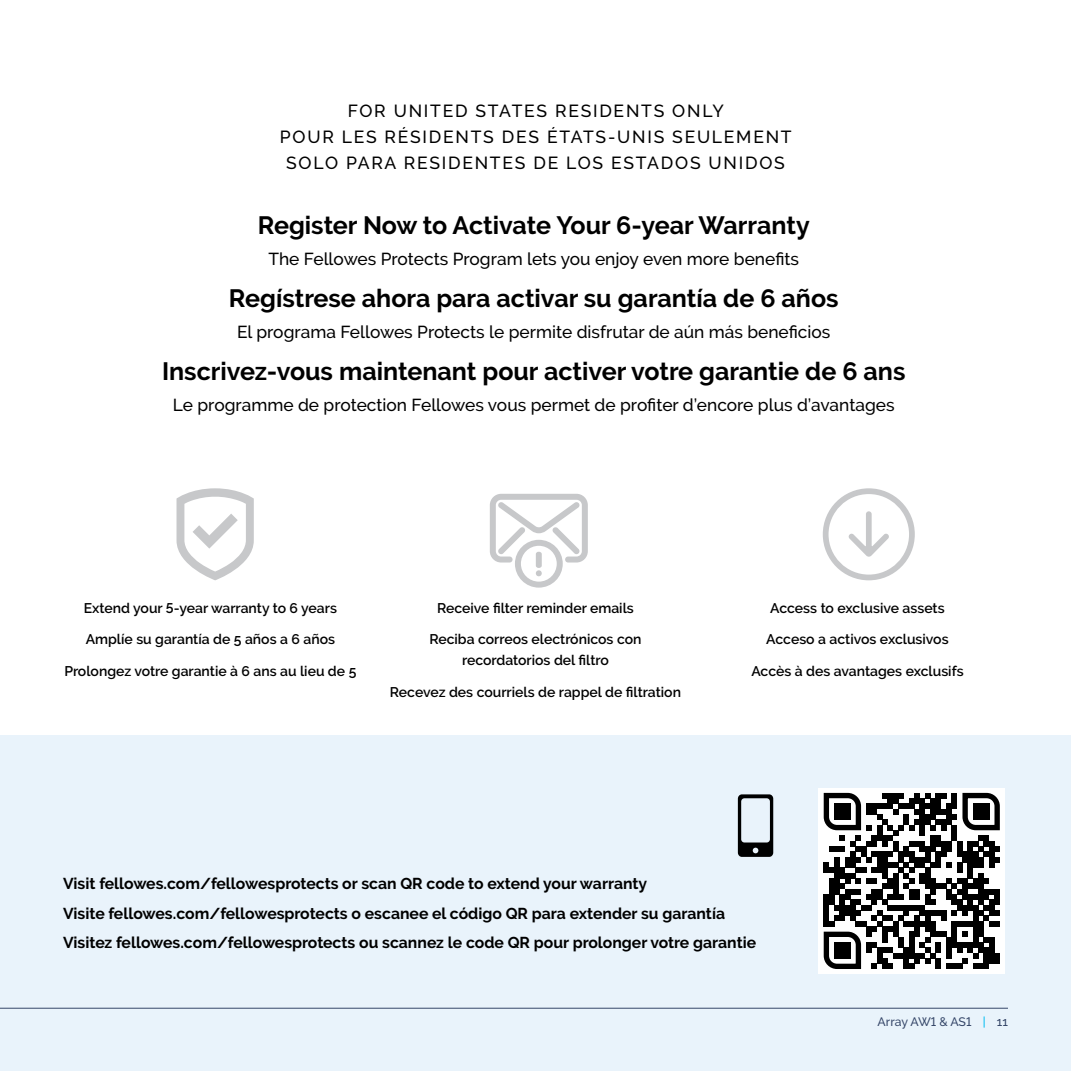
<style>
.page{position:relative;width:1071px;height:1071px;background:#fff}
.page>*{position:absolute;margin:0;border:0;box-sizing:border-box;transform-origin:0 0}
.t1{font:700 25.03px "Raleway";color:#000}
.t2{font:500 17.5px/26.2px "Raleway";letter-spacing:.1em;color:#000;text-align:center}
.t3{font:500 17.32px "Raleway";color:#000}
.t4{font:700 15.75px/29.8px "Raleway";color:#000}
.t5{font:600 14px/21px "Raleway";color:#000;text-align:center}
.t6{font:500 12.25px "Raleway";color:#364769}
.s1{color:#00bdf2}
</style>
<div class="page">
<div style="left:0;top:735px;width:1071px;height:336px;background:#e9f3fb"></div>
<hr style="left:0;top:1008px;width:1008px;height:1px;background:#364769">
<svg style="left:177px;top:488px;width:77px;height:92px"></svg>
<svg style="left:490px;top:494px;width:98px;height:94px"></svg>
<svg style="left:823px;top:488px;width:92px;height:92px"></svg>
<div style="left:818px;top:788px;width:187px;height:186px;background:#fff"></div>
<svg style="left:824px;top:793px;width:176px;height:176px"></svg>
<svg style="left:738px;top:794px;width:35px;height:63px"></svg>
<p class="t2" style="left:280px;top:98px;width:513px">FOR UNITED STATES RESIDENTS ONLY<br>POUR LES RÉSIDENTS DES ÉTATS-UNIS SEULEMENT<br>SOLO PARA RESIDENTES DE LOS ESTADOS UNIDOS</p>
<h1 class="t1" style="left:258px;top:211px;width:554px">Register Now to Activate Your 6-year Warranty</h1>
<p class="t3" style="left:268px;top:249px;width:532px">The Fellowes Protects Program lets you enjoy even more benefits</p>
<h1 class="t1" style="left:229px;top:284px;width:611px">Regístrese ahora para activar su garantía de 6 años</h1>
<p class="t3" style="left:237px;top:322px;width:595px">El programa Fellowes Protects le permite disfrutar de aún más beneficios</p>
<h1 class="t1" style="left:162px;top:357px;width:745px">Inscrivez-vous maintenant pour activer votre garantie de 6 ans</h1>
<p class="t3" style="left:173px;top:395px;width:723px">Le programme de protection Fellowes vous permet de profiter d’encore plus d’avantages</p>
<p class="t5" style="left:84px;top:598px;width:255px">Extend your 5-year warranty to 6 years</p>
<p class="t5" style="left:86px;top:629px;width:251px">Amplíe su garantía de 5 años a 6 años</p>
<p class="t5" style="left:64px;top:661px;width:294px">Prolongez votre garantie à 6 ans au lieu de 5</p>
<p class="t5" style="left:437px;top:598px;width:198px">Receive filter reminder emails</p>
<p class="t5" style="left:429px;top:629px;width:214px">Reciba correos electrónicos con recordatorios del filtro</p>
<p class="t5" style="left:390px;top:682px;width:293px">Recevez des courriels de rappel de filtration</p>
<p class="t5" style="left:770px;top:598px;width:176px">Access to exclusive assets</p>
<p class="t5" style="left:766px;top:629px;width:184px">Acceso a activos exclusivos</p>
<p class="t5" style="left:751px;top:661px;width:214px">Accès à des avantages exclusifs</p>
<p class="t4" style="left:63px;top:868px;width:695px">Visit fellowes.com/fellowesprotects or scan QR code to extend your warranty<br>Visite fellowes.com/fellowesprotects o escanee el código QR para extender su garantía<br>Visitez fellowes.com/fellowesprotects ou scannez le code QR pour prolonger votre garantie</p>
<p class="t6" style="left:878px;top:1014px;width:132px">Array AW1 &amp; AS1 <span class="s1">|</span> 11</p>
</div>
